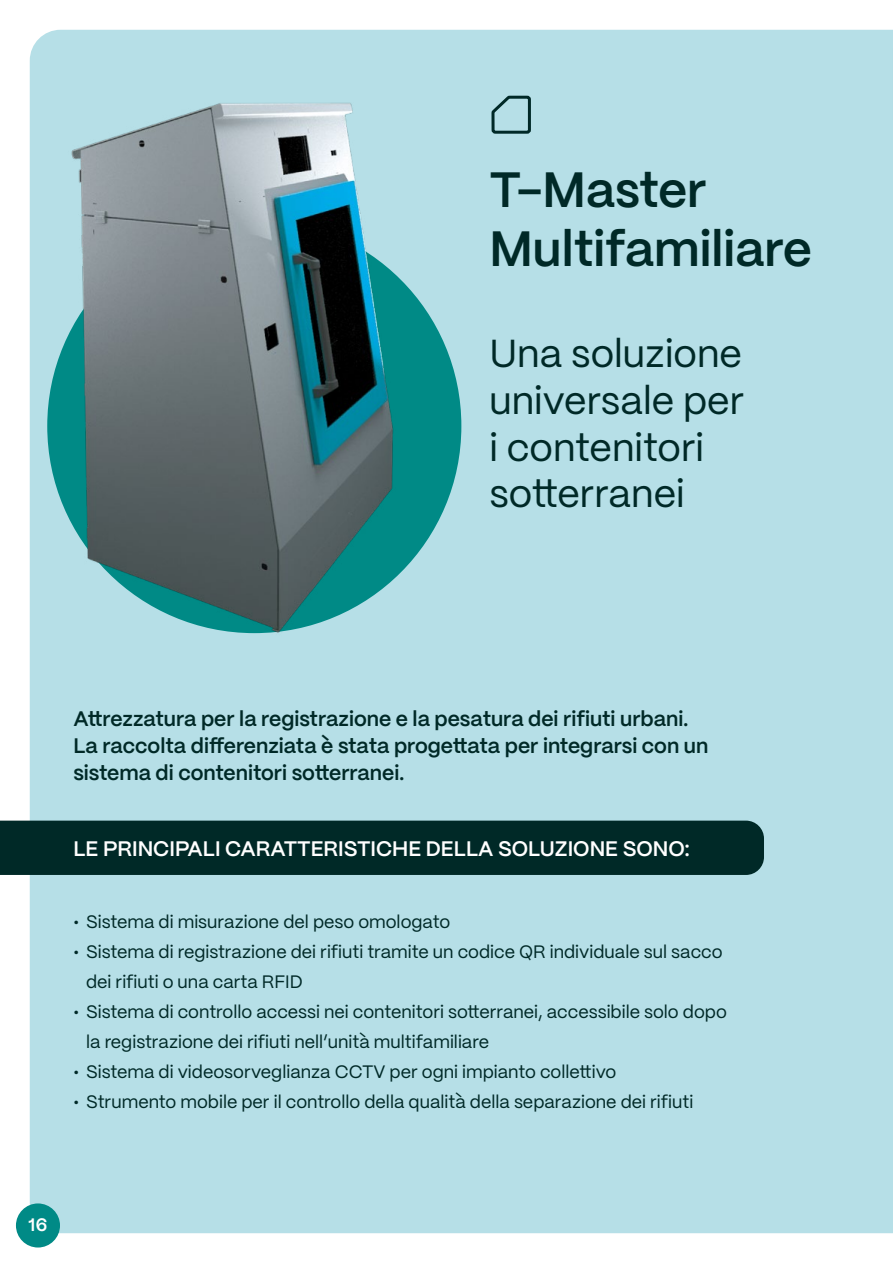
<style>
.page{position:relative;width:893px;height:1263px;background:#fff}
.page>*{position:absolute;margin:0;border:0;box-sizing:border-box;transform-origin:0 0}
.t1{font:600 49.5px/59.4px "PP Mori";color:#002927}
.t2{font:39px/46.8px "PP Mori";color:#002927}
.t3{font:600 21px/27px "PP Mori";color:#002927}
.t4{font:600 21px "PP Mori";color:#fff}
.t5{font:18px/30px "PP Mori";color:#002927}
.t6{font:600 18px "PP Mori";color:#fff}
</style>
<div class="page">
<div style="left:30px;top:30px;width:862px;height:1203px;background:#b6dfe7"></div>
<div style="left:16px;top:1203px;width:44px;height:44px;background:#008a86;border-radius:50%"></div>
<img style="left:29px;top:43px;width:429px;height:620px">
<svg style="left:489px;top:94px;width:43px;height:41px;background:#8db6bc"></svg>
<div style="left:0;top:821px;width:764px;height:54px;background:#002927"></div>
<svg style="left:892px;top:30px;width:1px;height:1203px"></svg>
<h1 class="t1" style="left:489px;top:157px;width:324px">T-Master<br>Multifamiliare</h1>
<h2 class="t2" style="left:489px;top:328px;width:256px">Una soluzione universale per i contenitori sotterranei</h2>
<p class="t3" style="left:73px;top:704px;width:636px">Attrezzatura per la registrazione e la pesatura dei rifiuti urbani.<br>La raccolta differenziata è stata progettata per integrarsi con un sistema di contenitori sotterranei.</p>
<p class="t4" style="left:73px;top:830px;width:618px">LE PRINCIPALI CARATTERISTICHE DELLA SOLUZIONE SONO:</p>
<p class="t5" style="left:73px;top:905px;width:378px">• Sistema di misurazione del peso omologato</p>
<p class="t5" style="left:86px;top:935px;width:638px;text-indent:-13px">• Sistema di registrazione dei rifiuti tramite un codice QR individuale sul sacco dei rifiuti o una carta RFID</p>
<p class="t5" style="left:86px;top:995px;width:642px;text-indent:-13px">• Sistema di controllo accessi nei contenitori sotterranei, accessibile solo dopo la registrazione dei rifiuti nell’unità multifamiliare</p>
<p class="t5" style="left:73px;top:1055px;width:545px">• Sistema di videosorveglianza CCTV per ogni impianto collettivo</p>
<p class="t5" style="left:73px;top:1085px;width:621px">• Strumento mobile per il controllo della qualità della separazione dei rifiuti</p>
<p class="t6" style="left:29px;top:1208px;width:20px">16</p>
</div>
